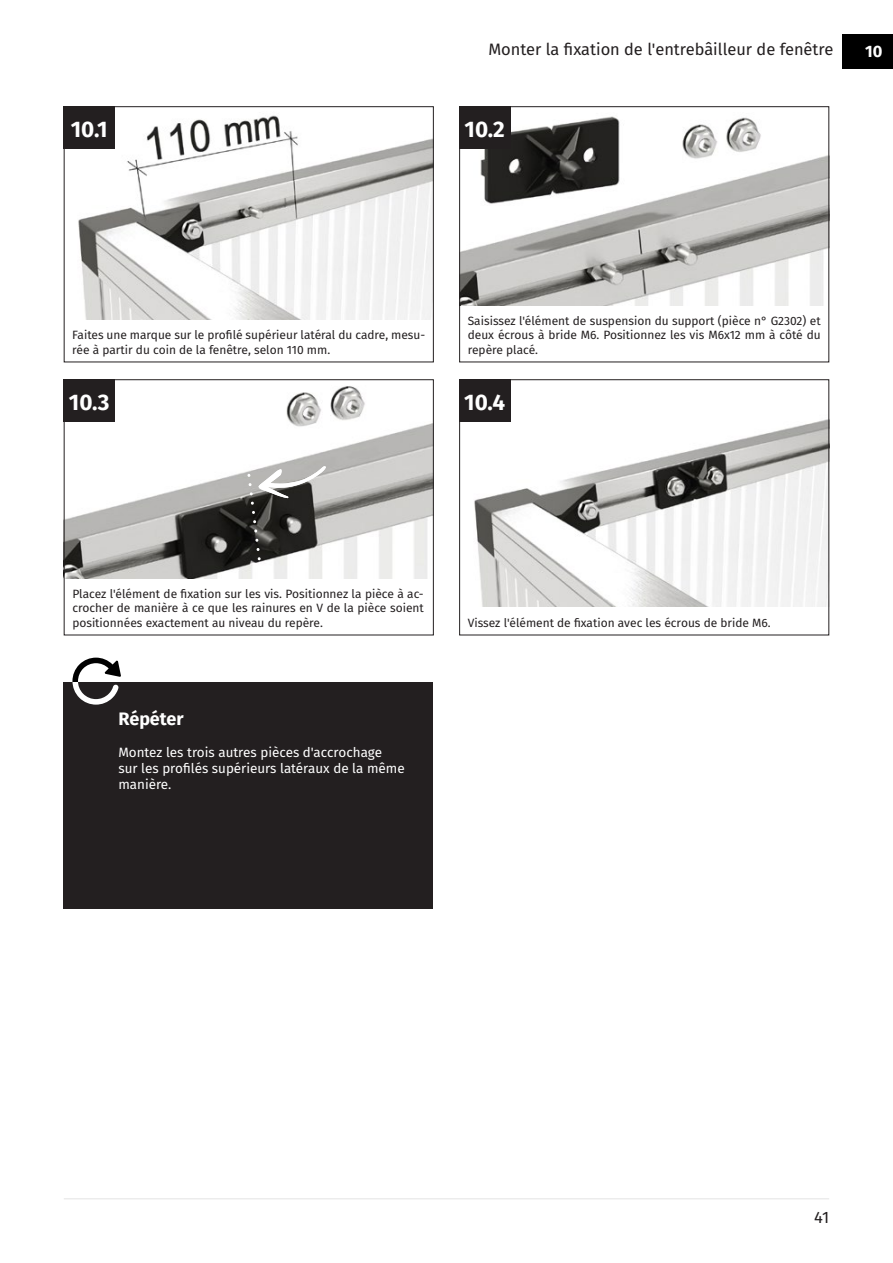
<style>
.page{position:relative;width:893px;height:1263px;background:#fff}
.page>*{position:absolute;margin:0;border:0;box-sizing:border-box;transform-origin:0 0}
.t1{font:700 22.5px "Fira Sans";color:#fff}
.t2{font:700 18px "Fira Sans";color:#fff}
.t3{font:16.5px "Fira Sans";color:#231f20}
.t4{font:700 16.5px "Fira Sans";color:#fff}
.t5{font:13.5px/16.2px "Fira Sans";color:#fff}
.t6{font:12px/14.4px "Fira Sans";color:#231f20;text-align:justify}
</style>
<div class="page">
<hr style="left:64px;top:1198px;width:765px;height:1px;background:#e3e3e3">
<img style="left:78px;top:115px;width:354px;height:204px">
<img style="left:461px;top:108px;width:366px;height:197px">
<img style="left:66px;top:386px;width:366px;height:192px">
<img style="left:474px;top:381px;width:353px;height:226px">
<svg style="left:244px;top:455px;width:82px;height:113px"></svg>
<div style="left:842px;top:34px;width:51px;height:34px;background:#000"></div>
<div style="left:63px;top:682px;width:370px;height:227px;background:#231f20"></div>
<svg style="left:72px;top:658px;width:49px;height:47px"></svg>
<div style="left:459px;top:106px;width:370px;height:256px;border:1px solid #231f20"></div>
<div style="left:459px;top:106px;width:51px;height:43px;background:#231f20"></div>
<div style="left:459px;top:379px;width:370px;height:256px;border:1px solid #231f20"></div>
<div style="left:459px;top:379px;width:51px;height:43px;background:#231f20"></div>
<div style="left:64px;top:379px;width:370px;height:256px;border:1px solid #231f20"></div>
<div style="left:64px;top:379px;width:51px;height:43px;background:#231f20"></div>
<div style="left:64px;top:106px;width:370px;height:256px;border:1px solid #231f20"></div>
<div style="left:64px;top:106px;width:51px;height:43px;background:#231f20"></div>
<p class="t1" style="left:71px;top:110px;width:38px">10.1</p>
<p class="t3" style="left:488px;top:37px;width:347px">Monter la fixation de l'entrebâilleur de fenêtre</p>
<p class="t4" style="left:865px;top:37px;width:19px">10</p>
<p class="t1" style="left:465px;top:110px;width:42px">10.2</p>
<p class="t6" style="left:72px;top:327px;width:354px">Faites une marque sur le profilé supérieur latéral du cadre, mesu&shy;rée à partir du coin de la fenêtre, selon 110 mm.</p>
<p class="t6" style="left:468px;top:313px;width:354px">Saisissez l'élément de suspension du support (pièce n° G2302) et deux écrous à bride M6. Positionnez les vis M6x12 mm à côté du repère placé.</p>
<p class="t1" style="left:69px;top:383px;width:42px">10.3</p>
<p class="t1" style="left:464px;top:383px;width:42px">10.4</p>
<p class="t6" style="left:72px;top:586px;width:353px">Placez l'élément de fixation sur les vis. Positionnez la pièce à ac&shy;crocher de manière à ce que les rainures en V de la pièce soient positionnées exactement au niveau du repère.</p>
<p class="t2" style="left:118px;top:703px;width:67px">Répéter</p>
<p class="t5" style="left:118px;top:744px;width:288px">Montez les trois autres pièces d'accrochage sur les profilés supérieurs latéraux de la même manière.</p>
<p class="t6" style="left:468px;top:615px;width:303px">Vissez l'élément de fixation avec les écrous de bride M6.</p>
<h3 class="t3" style="left:814px;top:1205px;width:16px">41</h3>
</div>
